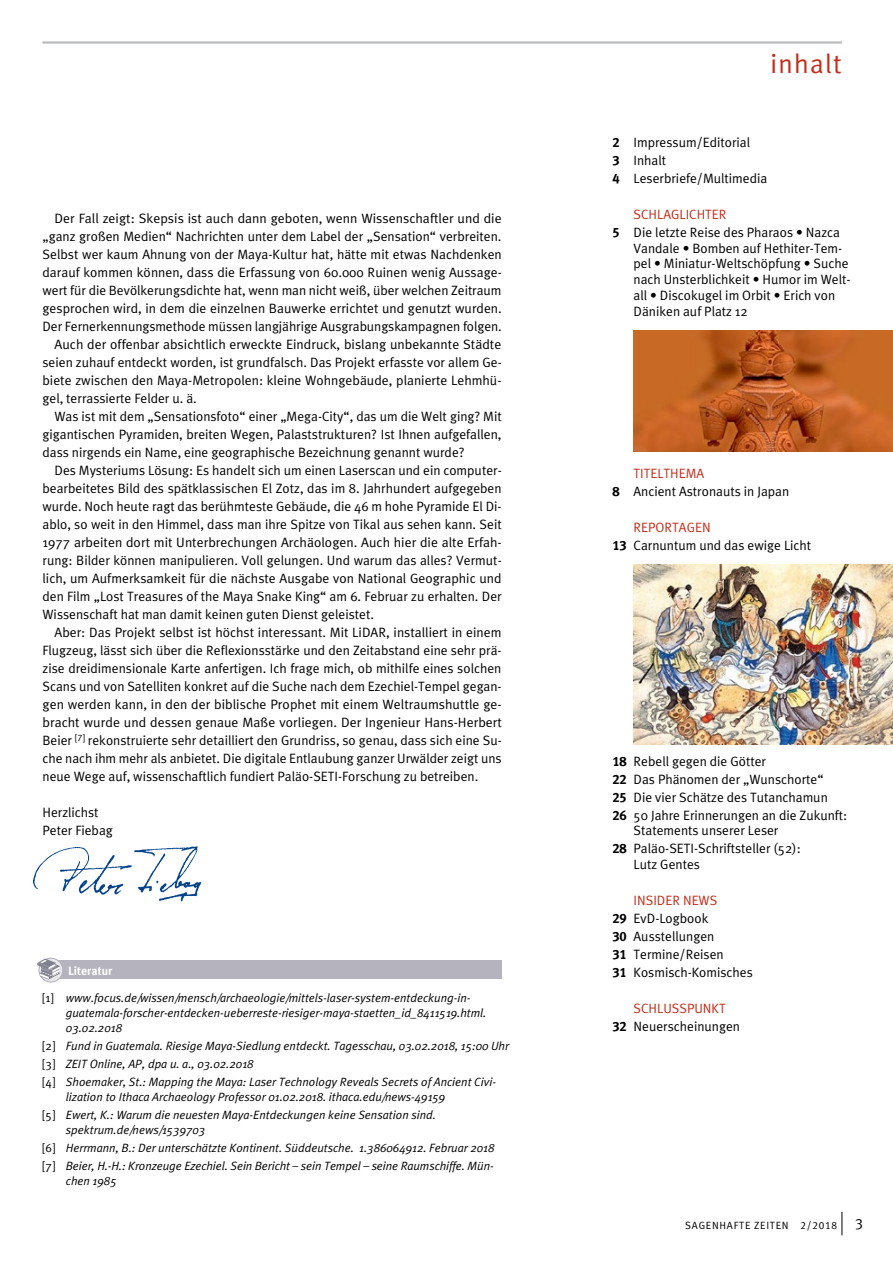
<style>
.page{position:relative;width:893px;height:1263px;background:#fff}
.page>*{position:absolute;margin:0;border:0;box-sizing:border-box;transform-origin:0 0}
.t1{font:27px "Meta Plus Normal";letter-spacing:.05em;color:#c32d1a}
.t2{font:13.5px/18px "Meta Plus Normal";color:#000}
.t3{font:italic 12px/18px "Meta Plus Normal";color:#000}
.t4{font:700 12px "Meta Plus";color:#fff}
.t5{font:10.5px "Meta Plus Normal";letter-spacing:.07em;color:#000}
.s1{font-style:normal}
.s2{font-family:"Meta Plus Bold Caps"}
.s3{color:#c32d1a}
.s4{font-family:"Meta Plus Normal Caps"}
.s5{font-family:"Meta Plus Normal Caps";font-size:15px}
</style>
<div class="page">
<hr style="left:43px;top:41px;width:799px;height:3px;background:#bbbcbd">
<svg style="left:842px;top:1212px;width:1px;height:23px"></svg>
<img style="left:634px;top:331px;width:259px;height:121px">
<img style="left:634px;top:565px;width:259px;height:180px">
<img style="left:33px;top:846px;width:168px;height:56px">
<div style="left:43px;top:961px;width:459px;height:18px;background:#b4b3be"></div>
<svg style="left:39px;top:958px;width:24px;height:24px"></svg>
<div style="left:38px;top:958px;width:25px;height:24px;border:1px solid #b4b3be;border-radius:50%"></div>
<svg style="left:37px;top:959px;width:23px;height:20px"></svg>
<p class="t2" style="left:55px;top:209px;width:449px">Der Fall zeigt: Skepsis ist auch dann geboten, wenn Wissenschaftler und die</p>
<p class="t2" style="left:43px;top:227px;width:460px">„ganz großen Medien“ Nachrichten unter dem Label der „Sensation“ verbreiten.</p>
<p class="t2" style="left:43px;top:245px;width:461px">Selbst wer kaum Ahnung von der Maya-Kultur hat, hätte mit etwas Nachdenken</p>
<p class="t2" style="left:43px;top:263px;width:461px">darauf kommen können, dass die Erfassung von 60.000 Ruinen wenig Aussage-</p>
<p class="t2" style="left:43px;top:281px;width:461px">wert für die Bevölkerungsdichte hat, wenn man nicht weiß, über welchen Zeitraum</p>
<p class="t2" style="left:43px;top:299px;width:461px">gesprochen wird, in dem die einzelnen Bauwerke errichtet und genutzt wurden.</p>
<p class="t2" style="left:43px;top:317px;width:461px">Der Fernerkennungsmethode müssen langjährige Ausgrabungskampagnen folgen.</p>
<p class="t2" style="left:55px;top:335px;width:448px">Auch der offenbar absichtlich erweckte Eindruck, bislang unbekannte Städte</p>
<p class="t2" style="left:43px;top:353px;width:461px">seien zuhauf entdeckt worden, ist grundfalsch. Das Projekt erfasste vor allem Ge-</p>
<p class="t2" style="left:43px;top:371px;width:461px">biete zwischen den Maya-Metropolen: kleine Wohngebäude, planierte Lehmhü-</p>
<p class="t2" style="left:43px;top:389px;width:156px">gel, terrassierte Felder u. ä.</p>
<p class="t2" style="left:55px;top:407px;width:449px">Was ist mit dem „Sensationsfoto“ einer „Mega-City“, das um die Welt ging? Mit</p>
<p class="t2" style="left:43px;top:425px;width:460px">gigantischen Pyramiden, breiten Wegen, Palaststrukturen? Ist Ihnen aufgefallen,</p>
<p class="t2" style="left:43px;top:443px;width:424px">dass nirgends ein Name, eine geographische Bezeichnung genannt wurde?</p>
<p class="t2" style="left:55px;top:461px;width:449px">Des Mysteriums Lösung: Es handelt sich um einen Laserscan und ein computer-</p>
<p class="t2" style="left:43px;top:479px;width:461px">bearbeitetes Bild des spätklassischen El Zotz, das im 8. Jahrhundert aufgegeben</p>
<p class="t2" style="left:43px;top:497px;width:461px">wurde. Noch heute ragt das berühmteste Gebäude, die 46 m hohe Pyramide El Di-</p>
<p class="t2" style="left:43px;top:515px;width:461px">ablo, so weit in den Himmel, dass man ihre Spitze von Tikal aus sehen kann. Seit</p>
<p class="t2" style="left:43px;top:533px;width:461px">1977 arbeiten dort mit Unterbrechungen Archäologen. Auch hier die alte Erfah-</p>
<p class="t2" style="left:43px;top:551px;width:461px">rung: Bilder können manipulieren. Voll gelungen. Und warum das alles? Vermut-</p>
<p class="t2" style="left:43px;top:569px;width:461px">lich, um Aufmerksamkeit für die nächste Ausgabe von National Geographic und</p>
<p class="t2" style="left:43px;top:587px;width:461px">den Film „Lost Treasures of the Maya Snake King“ am 6. Februar zu erhalten. Der</p>
<p class="t2" style="left:43px;top:605px;width:333px">Wissenschaft hat man damit keinen guten Dienst geleistet.</p>
<p class="t2" style="left:55px;top:623px;width:448px">Aber: Das Projekt selbst ist höchst interessant. Mit LiDAR, installiert in einem</p>
<p class="t2" style="left:43px;top:641px;width:461px">Flugzeug, lässt sich über die Reflexionsstärke und den Zeitabstand eine sehr prä-</p>
<p class="t2" style="left:43px;top:659px;width:460px">zise dreidimensionale Karte anfertigen. Ich frage mich, ob mithilfe eines solchen</p>
<p class="t2" style="left:43px;top:677px;width:461px">Scans und von Satelliten konkret auf die Suche nach dem Ezechiel-Tempel gegan-</p>
<p class="t2" style="left:43px;top:695px;width:461px">gen werden kann, in den der biblische Prophet mit einem Weltraumshuttle ge-</p>
<p class="t2" style="left:43px;top:713px;width:461px">bracht wurde und dessen genaue Maße vorliegen. Der Ingenieur Hans-Herbert</p>
<p class="t2" style="left:43px;top:731px;width:461px">Beier <sup>[7]</sup> rekonstruierte sehr detailliert den Grundriss, so genau, dass sich eine Su-</p>
<p class="t2" style="left:43px;top:749px;width:461px">che nach ihm mehr als anbietet. Die digitale Entlaubung ganzer Urwälder zeigt uns</p>
<p class="t2" style="left:43px;top:767px;width:437px">neue Wege auf, wissenschaftlich fundiert Paläo-SETI-Forschung zu betreiben.</p>
<p class="t2" style="left:43px;top:803px;width:72px">Herzlichst<br>Peter Fiebag</p>
<p class="t4" style="left:68px;top:964px;width:46px">Literatur</p>
<p class="t3" style="left:66px;top:990px;width:422px;line-height:15px;text-indent:-23px"><span class="s1">[1]</span> www.focus.de/wissen/mensch/archaeologie/mittels-laser-system-entdeckung-in&shy;guatemala-forscher-entdecken-ueberreste-riesiger-maya-staetten_id_8411519.html.<br>03.02.2018</p>
<p class="t3" style="left:43px;top:1037px;width:468px"><span class="s1">[2]</span> Fund in Guatemala. Riesige Maya-Siedlung entdeckt. Tagesschau, 03.02.2018, 15:00 Uhr <span class="s1">[3]</span> ZEIT Online, AP, dpa u. a., 03.02.2018<br><span class="s1">[4]</span> Shoemaker, St.: Mapping the Maya: Laser Technology Reveals Secrets of Ancient Civi-</p>
<p class="t3" style="left:43px;top:1088px;width:404px;text-indent:23px">lization to Ithaca Archaeology Professor 01.02.2018. ithaca.edu/news-49159 <span class="s1">[5]</span> Ewert, K.: Warum die neuesten Maya-Entdeckungen keine Sensation sind.</p>
<p class="t3" style="left:43px;top:1121px;width:453px;text-indent:23px">spektrum.de/news/1539703<br><span class="s1">[6]</span> Herrmann, B.: Der unterschätzte Kontinent. Süddeutsche. 1.386064912. Februar 2018 <span class="s1">[7]</span> Beier, H.-H.: Kronzeuge Ezechiel. Sein Bericht – sein Tempel – seine Raumschiffe. Mün-</p>
<p class="t3" style="left:66px;top:1172px;width:52px">chen 1985</p>
<h1 class="t1" style="left:770px;top:48px;width:73px">inhalt</h1>
<p class="t2" style="left:612px;top:133px;width:156px"><span class="s2">2</span> Impressum/Editorial<br><span class="s2">3</span> Inhalt<br><span class="s2">4</span> Leserbriefe/Multimedia</p>
<p class="t2" style="left:612px;top:205px;width:229px;text-indent:21px"><span class="s3">SCHLAGLICHTER<br></span><span class="s2">5</span> Die letzte Reise des Pharaos • Nazca</p>
<p class="t2" style="left:634px;top:240px;width:218px;line-height:15.8px">Vandale • Bomben auf Hethiter-Tem&shy;pel • Miniatur-Weltschöpfung • Suche nach Unsterblichkeit • Humor im Welt&shy;all • Discokugel im Orbit • Erich von Däniken auf Platz 12</p>
<p class="t2" style="left:612px;top:464px;width:178px;text-indent:21px"><span class="s3">TITELTHEMA<br></span><span class="s2">8</span> Ancient Astronauts in Japan</p>
<p class="t2" style="left:612px;top:518px;width:200px;text-indent:21px"><span class="s3">REPORTAGEN<br></span><span class="s2">13</span> Carnuntum und das ewige Licht</p>
<p class="t2" style="left:612px;top:752px;width:236px"><span class="s2">18</span> Rebell gegen die Götter<br><span class="s2">22</span> Das Phänomen der „Wunschorte“<br><span class="s2">25</span> Die vier Schätze des Tutanchamun<br><span class="s2">26</span> 50 Jahre Erinnerungen an die Zukunft:</p>
<p class="t2" style="left:612px;top:822px;width:190px;text-align:center">Statements unserer Leser<br><span class="s2">28</span> Paläo-SETI-Schriftsteller (52):</p>
<p class="t2" style="left:634px;top:855px;width:68px">Lutz Gentes</p>
<p class="t2" style="left:612px;top:891px;width:142px;text-indent:21px"><span class="s3">INSIDER NEWS<br></span><span class="s2">29</span> EvD-Logbook<br><span class="s2">30</span> Ausstellungen<br><span class="s2">31</span> Termine/Reisen<br><span class="s2">31</span> Kosmisch-Komisches</p>
<p class="t2" style="left:612px;top:999px;width:129px;text-align:center"><span class="s3">SCHLUSSPUNKT<br></span><span class="s2">32</span> Neuerscheinungen</p>
<p class="t5" style="left:685px;top:1219px;width:179px">SAGENHAFTE ZEITEN <span class="s4">2/2018</span> <span class="s5">3</span></p>
</div>
